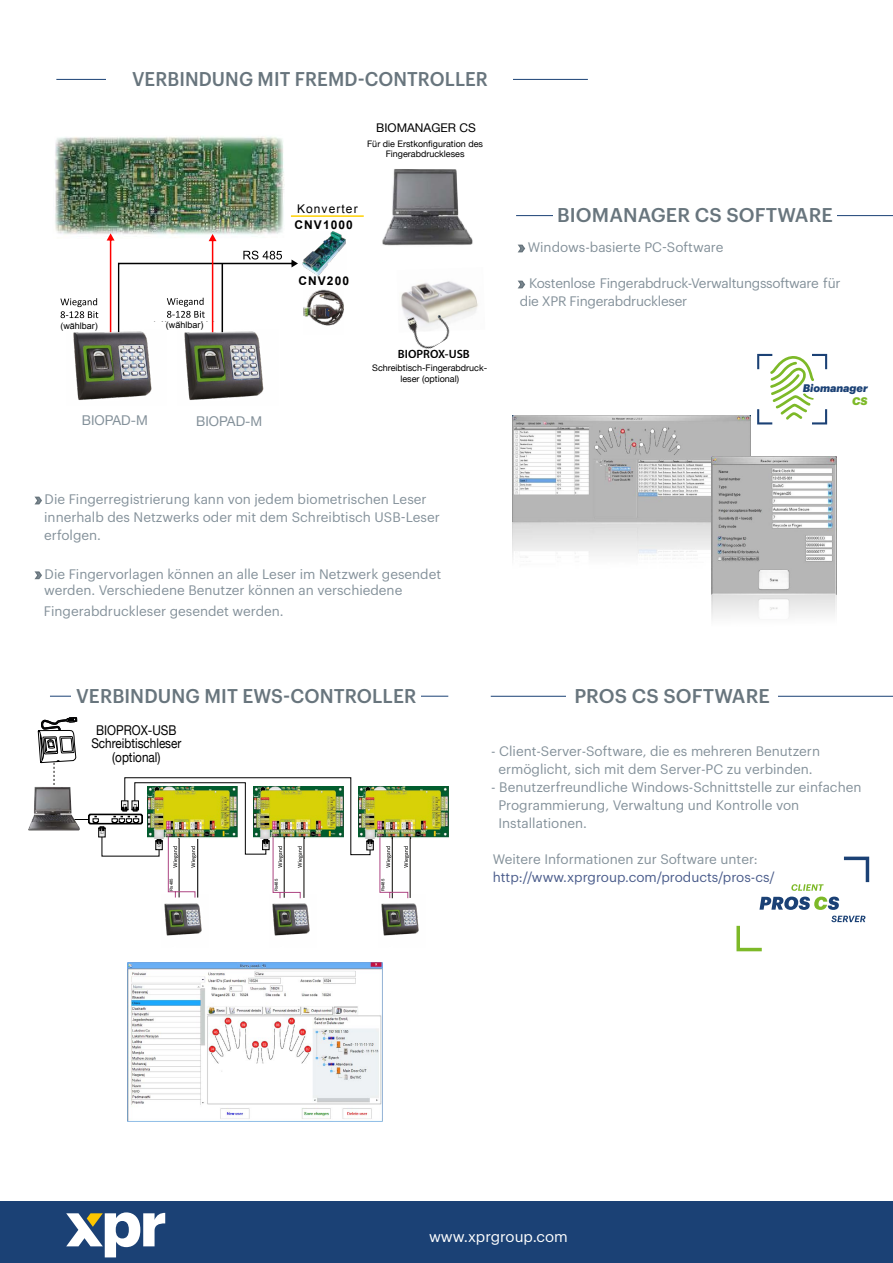
<style>
.page{position:relative;width:893px;height:1263px;background:#fff}
.page>*{position:absolute;margin:0;border:0;box-sizing:border-box;transform-origin:0 0}
.t1{font:500 19.5px "Graphik";letter-spacing:.005em;color:#68757d}
.t2{font:500 19.5px "Graphik";letter-spacing:.005em;color:#68757d;scale:.94 1}
.t3{font:500 19.5px "Graphik";letter-spacing:.005em;color:#68757d;scale:.96 1}
.t4{font:15px "Graphik";color:#fff}
.t5{font:13.5px/18px "Graphik";color:#84919a}
.t6{font:13.5px/18px "Graphik";letter-spacing:-.02em;color:#84919a}
.t7{font:13.5px "Graphik";color:#4a5c8b}
.t8{font:13.5px/13.5px "Helvetica Neue";color:#000;text-align:center;scale:.87 1}
.t9{font:13.5px "Helvetica Neue";color:#84919a}
.t10{font:700 12px "Arial";letter-spacing:.09em;color:#000}
.t11{font:12px "Helvetica Neue";color:#000}
.t12{font:600 12px "Myriad Pro";color:#000}
.t13{font:12px "Arial";letter-spacing:.09em;color:#000}
.t14{font:italic 900 10.8px "Graphik";color:#1b4175}
.t15{font:italic 900 10.8px "Graphik";color:#7db928}
.t16{font:9px/10.8px "Helvetica Neue";color:#000;text-align:center}
.t17{font:9px "Arial";color:#000}
.t18{font:italic 9px "Arial";color:#000}
.t19{font:4.2px "Arial";color:#000}
.s1{color:#68757d}
</style>
<div class="page">
<hr style="left:410px;top:836px;width:1px;height:62px;background:#12100d">
<img style="left:409px;top:787px;width:39px;height:51px">
<img style="left:28px;top:787px;width:10px;height:43px">
<img style="left:128px;top:962px;width:254px;height:159px">
<img style="left:302px;top:231px;width:44px;height:45px">
<img style="left:55px;top:136px;width:229px;height:99px">
<img style="left:382px;top:169px;width:91px;height:77px">
<svg style="left:60px;top:298px;width:38px;height:20px"></svg>
<svg style="left:107px;top:233px;width:191px;height:96px"></svg>
<hr style="left:291px;top:215px;width:73px;height:2px;background:#ffd100">
<img style="left:303px;top:289px;width:41px;height:37px">
<img style="left:401px;top:281px;width:77px;height:40px">
<img style="left:402px;top:300px;width:53px;height:49px">
<div style="left:0;top:1202px;width:893px;height:61px;background:#1b4175"></div>
<svg style="left:66px;top:1212px;width:99px;height:45px"></svg>
<hr style="left:516px;top:215px;width:377px;height:1px;background:#1a4175">
<div style="left:553px;top:206px;width:284px;height:19px;background:#fff"></div>
<hr style="left:56px;top:79px;width:532px;height:1px;background:#1a4175">
<hr style="left:50px;top:696px;width:398px;height:1px;background:#1a4175">
<div style="left:107px;top:70px;width:406px;height:25px;background:#fff"></div>
<div style="left:71px;top:687px;width:350px;height:25px;background:#fff"></div>
<img style="left:73px;top:329px;width:79px;height:71px">
<img style="left:164px;top:903px;width:38px;height:33px">
<img style="left:272px;top:903px;width:38px;height:33px">
<img style="left:381px;top:894px;width:38px;height:42px">
<img style="left:184px;top:329px;width:80px;height:71px">
<svg style="left:38px;top:717px;width:371px;height:182px"></svg>
<hr style="left:491px;top:696px;width:402px;height:1px;background:#1a4175">
<div style="left:566px;top:687px;width:212px;height:17px;background:#fff"></div>
<svg style="left:736px;top:857px;width:133px;height:94px"></svg>
<img style="left:513px;top:416px;width:237px;height:143px">
<img style="left:711px;top:456px;width:125px;height:163px">
<svg style="left:757px;top:354px;width:70px;height:70px"></svg>
<h1 class="t2" style="left:132px;top:64px;width:380px">VERBINDUNG MIT FREMD-CONTROLLER</h1>
<p class="t11" style="left:376px;top:119px;width:101px">BIOMANAGER CS</p>
<p class="t18" style="left:151px;top:319px;width:65px">(sélectionnable)</p>
<p class="t17" style="left:60px;top:320px;width:39px">(wählbar)</p>
<p class="t17" style="left:166px;top:319px;width:39px">(wählbar)</p>
<p class="t9" style="left:82px;top:411px;width:68px">BIOPAD-M</p>
<p class="t9" style="left:196px;top:411px;width:68px">BIOPAD-M</p>
<p class="t16" style="left:367px;top:139px;width:117px">Für die Erstkonfiguration des<br>Fingerabdruckleses</p>
<p class="t13" style="left:297px;top:201px;width:62px">Konverter</p>
<p class="t10" style="left:294px;top:217px;width:60px">CNV1000</p>
<p class="t10" style="left:298px;top:273px;width:52px">CNV200</p>
<p class="t12" style="left:398px;top:346px;width:73px">BIOPROX-USB</p>
<p class="t16" style="left:372px;top:363px;width:117px">Schreibtisch-Fingerabdruck&shy;leser (optional)</p>
<p class="t5" style="left:44px;top:489px;width:397px;text-indent:-8px"><span class="s1">›</span> Die Fingerregistrierung kann von jedem biometrischen Leser innerhalb des Netzwerks oder mit dem Schreibtisch USB-Leser erfolgen.</p>
<p class="t5" style="left:44px;top:564px;width:399px;line-height:16.5px;text-indent:-8px"><span class="s1">›</span> Die Fingervorlagen können an alle Leser im Netzwerk gesendet werden. Verschiedene Benutzer können an verschiedene</p>
<p class="t5" style="left:44px;top:601px;width:241px">Fingerabdruckleser gesendet werden.</p>
<h1 class="t3" style="left:76px;top:681px;width:356px">VERBINDUNG MIT EWS-CONTROLLER</h1>
<h1 class="t1" style="left:557px;top:200px;width:277px">BIOMANAGER CS SOFTWARE</h1>
<p class="t5" style="left:520px;top:237px;width:205px"><span class="s1">›</span> Windows-basierte PC-Software</p>
<p class="t6" style="left:520px;top:273px;width:322px"><span class="s1">›</span> Kostenlose Fingerabdruck-Verwaltungssoftware für die XPR Fingerabdruckleser</p>
<p class="t14" style="left:803px;top:379px;width:67px">Biomanager</p>
<p class="t15" style="left:852px;top:392px;width:17px">CS</p>
<h1 class="t1" style="left:574px;top:681px;width:197px">PROS CS SOFTWARE</h1>
<p class="t8" style="left:91px;top:724px;width:105px">BIOPROX-USB<br>Schreibtischleser (optional)</p>
<p class="t19" style="left:169px;top:890px;width:14px;rotate:-90deg">Rs485</p>
<p class="t19" style="left:273px;top:891px;width:14px;rotate:-90deg">Rs485</p>
<p class="t19" style="left:380px;top:891px;width:14px;rotate:-90deg">Rs485</p>
<p class="t5" style="left:491px;top:741px;width:330px;text-align:center">- Client-Server-Software, die es mehreren Benutzern ermöglicht, sich mit dem Server-PC zu verbinden.</p>
<p class="t5" style="left:498px;top:777px;width:365px;text-indent:-7px">- Benutzerfreundliche Windows-Schnittstelle zur einfachen<br>Programmierung, Verwaltung und Kontrolle von<br>Installationen.</p>
<p class="t5" style="left:493px;top:849px;width:267px">Weitere Informationen zur Software unter:</p>
<p class="t7" style="left:493px;top:867px;width:284px">http://www.xprgroup.com/products/pros-cs/</p>
<p class="t4" style="left:429px;top:1225px;width:140px">www.xprgroup.com</p>
</div>
